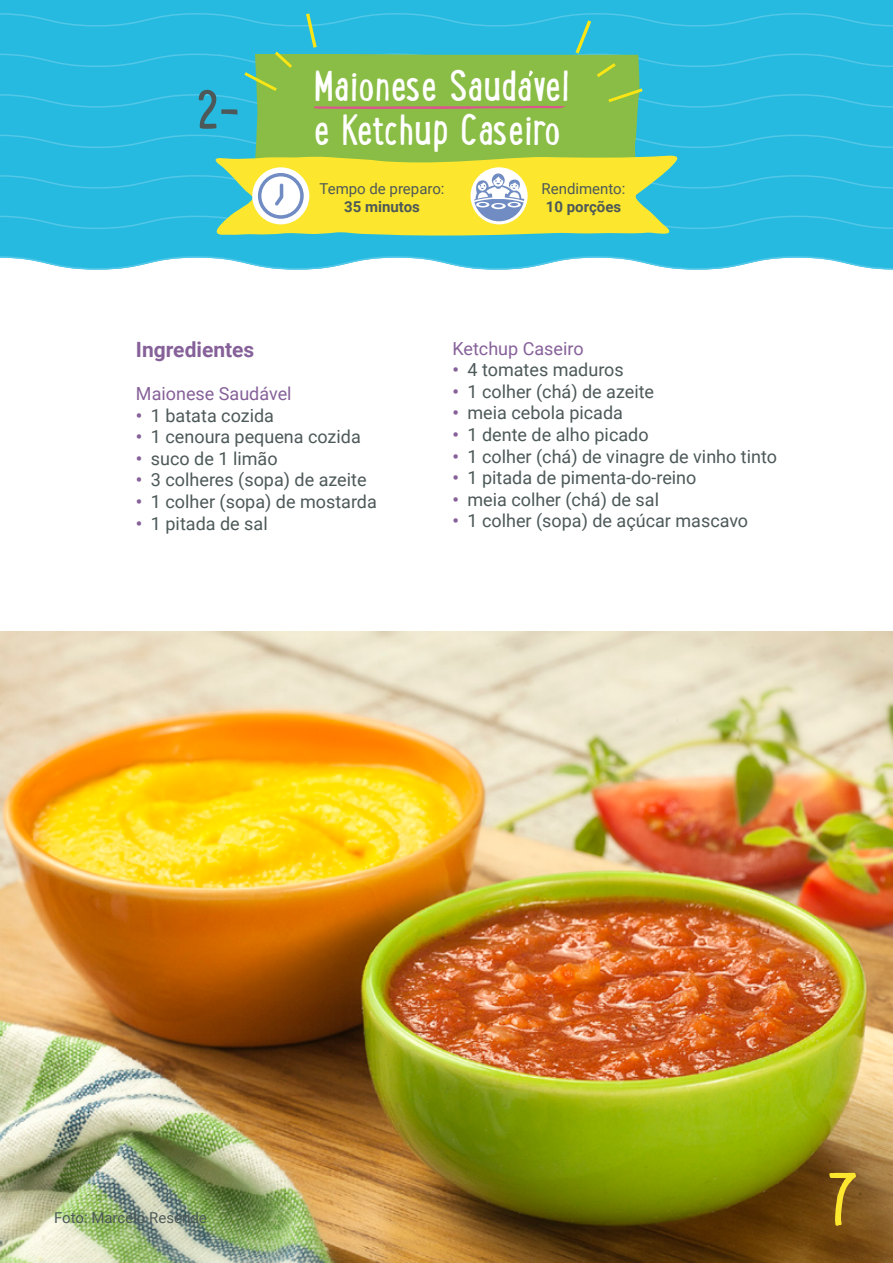
<style>
.page{position:relative;width:893px;height:1263px;background:#fff}
.page>*{position:absolute;margin:0;border:0;box-sizing:border-box;transform-origin:0 0}
.t1{font:72px "Lunch Box";color:#fce62e}
.t2{font:54px "Lunch Box";color:#4d5858}
.t3{font:43.5px/43.5px "Lunch Box";color:#fff}
.t4{font:700 21px "Roboto";color:#866199}
.t5{font:18px "Roboto";color:#4d5858}
.t6{font:18px "Roboto";color:#866199}
.t7{font:15px "Roboto";color:#4d5858}
.t8{font:700 15px "Roboto";color:#4d5858}
.s1{font-weight:700;color:#866199}
</style>
<div class="page">
<div style="left:0;top:0;width:893px;height:256px;background:#26bae0"></div>
<svg style="left:0;top:135px;width:893px;height:13px"></svg>
<svg style="left:0;top:256px;width:893px;height:14px"></svg>
<div style="left:253px;top:109px;width:387px;height:46px;background:#8abd45"></div>
<svg style="left:0;top:155px;width:893px;height:82px"></svg>
<svg style="left:0;top:13px;width:893px;height:96px"></svg>
<img style="left:0;top:631px;width:893px;height:632px">
<h2 class="t2" style="left:196px;top:80px;width:45px">2-</h2>
<h3 class="t3" style="left:314px;top:63px;width:257px">Maionese Saudavel e Ketchup Caseiro</h3>
<p class="t7" style="left:319px;top:178px;width:127px">Tempo de preparo:</p>
<p class="t8" style="left:344px;top:196px;width:77px">35 minutos</p>
<p class="t7" style="left:542px;top:178px;width:85px">Rendimento:</p>
<p class="t8" style="left:546px;top:196px;width:77px">10 porções</p>
<p class="t4" style="left:136px;top:335px;width:120px">Ingredientes</p>
<p class="t6" style="left:136px;top:381px;width:157px">Maionese Saudável</p>
<p class="t5" style="left:136px;top:403px;width:140px"><span class="s1">•</span> 1 batata cozida</p>
<p class="t5" style="left:136px;top:424px;width:226px"><span class="s1">•</span> 1 cenoura pequena cozida</p>
<p class="t5" style="left:136px;top:446px;width:143px"><span class="s1">•</span> suco de 1 limão</p>
<p class="t5" style="left:136px;top:467px;width:232px"><span class="s1">•</span> 3 colheres (sopa) de azeite</p>
<p class="t5" style="left:136px;top:489px;width:242px"><span class="s1">•</span> 1 colher (sopa) de mostarda</p>
<p class="t5" style="left:136px;top:511px;width:133px"><span class="s1">•</span> 1 pitada de sal</p>
<p class="t6" style="left:452px;top:336px;width:133px">Ketchup Caseiro</p>
<p class="t5" style="left:452px;top:357px;width:173px"><span class="s1">•</span> 4 tomates maduros</p>
<p class="t5" style="left:452px;top:379px;width:203px"><span class="s1">•</span> 1 colher (chá) de azeite</p>
<p class="t5" style="left:452px;top:400px;width:172px"><span class="s1">•</span> meia cebola picada</p>
<p class="t5" style="left:452px;top:422px;width:198px"><span class="s1">•</span> 1 dente de alho picado</p>
<p class="t5" style="left:452px;top:444px;width:326px"><span class="s1">•</span> 1 colher (chá) de vinagre de vinho tinto</p>
<p class="t5" style="left:452px;top:465px;width:246px"><span class="s1">•</span> 1 pitada de pimenta-do-reino</p>
<p class="t5" style="left:452px;top:487px;width:208px"><span class="s1">•</span> meia colher (chá) de sal</p>
<p class="t5" style="left:452px;top:508px;width:297px"><span class="s1">•</span> 1 colher (sopa) de açúcar mascavo</p>
<p class="t7" style="left:54px;top:1207px;width:154px">Foto: Marcelo Resende</p>
<h1 class="t1" style="left:826px;top:1161px;width:35px">7</h1>
</div>
